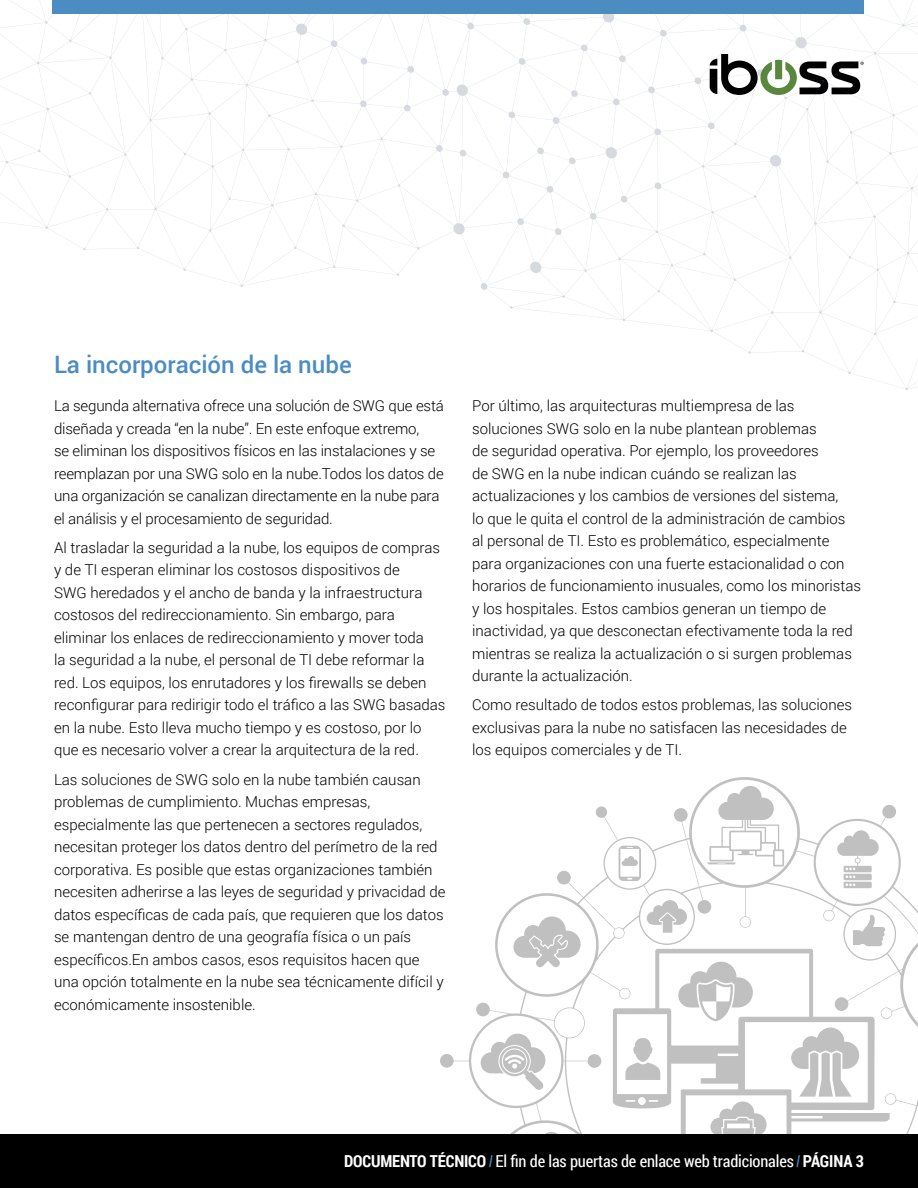
<style>
.page{position:relative;width:918px;height:1188px;background:#fff}
.page>*{position:absolute;margin:0;border:0;box-sizing:border-box;transform-origin:0 0}
.t1{font:500 24px "Roboto";color:#4b8cc3}
.t2{font:16.5px "Roboto Condensed";letter-spacing:-.01em;color:#fff}
.t3{font:300 15px/22.5px "Roboto";color:#000}
.s1{font-weight:700}
.s2{font-family:"DIN Condensed";font-weight:700;color:#4b8cc3}
</style>
<div class="page">
<div style="left:0;top:1134px;width:918px;height:54px;background:#000"></div>
<svg style="left:440px;top:777px;width:478px;height:357px"></svg>
<svg style="left:708px;top:786px;width:76px;height:81px"></svg>
<svg style="left:619px;top:846px;width:22px;height:35px"></svg>
<svg style="left:853px;top:915px;width:32px;height:31px"></svg>
<svg style="left:647px;top:900px;width:40px;height:33px"></svg>
<svg style="left:837px;top:830px;width:42px;height:58px"></svg>
<svg style="left:515px;top:1132px;width:67px;height:2px"></svg>
<svg style="left:513px;top:916px;width:68px;height:52px"></svg>
<svg style="left:481px;top:1034px;width:64px;height:56px"></svg>
<svg style="left:613px;top:949px;width:277px;height:185px"></svg>
<svg style="left:0;top:0;width:918px;height:390px"></svg>
<div style="left:53px;top:0;width:811px;height:14px;background:#4b8cc3"></div>
<h1 class="t1" style="left:54px;top:347px;width:299px">La incorporación de la nube</h1>
<p class="t3" style="left:54px;top:394px;width:391px">La segunda alternativa ofrece una solución de SWG que está diseñada y creada “en la nube”. En este enfoque extremo,<br>se eliminan los dispositivos físicos en las instalaciones y se reemplazan por una SWG solo en la nube.Todos los datos de una organización se canalizan directamente en la nube para el análisis y el procesamiento de seguridad.</p>
<p class="t3" style="left:54px;top:536px;width:393px">Al trasladar la seguridad a la nube, los equipos de compras y de TI esperan eliminar los costosos dispositivos de<br>SWG heredados y el ancho de banda y la infraestructura costosos del redireccionamiento. Sin embargo, para eliminar los enlaces de redireccionamiento y mover toda<br>la seguridad a la nube, el personal de TI debe reformar la red. Los equipos, los enrutadores y los firewalls se deben reconfigurar para redirigir todo el tráfico a las SWG basadas en la nube. Esto lleva mucho tiempo y es costoso, por lo que es necesario volver a crear la arquitectura de la red.</p>
<p class="t3" style="left:54px;top:767px;width:393px">Las soluciones de SWG solo en la nube también causan problemas de cumplimiento. Muchas empresas, especialmente las que pertenecen a sectores regulados, necesitan proteger los datos dentro del perímetro de la red corporativa. Es posible que estas organizaciones también necesiten adherirse a las leyes de seguridad y privacidad de datos específicas de cada país, que requieren que los datos se mantengan dentro de una geografía física o un país específicos.En ambos casos, esos requisitos hacen que una opción totalmente en la nube sea técnicamente difícil y económicamente insostenible.</p>
<p class="t3" style="left:472px;top:394px;width:391px">Por último, las arquitecturas multiempresa de las soluciones SWG solo en la nube plantean problemas<br>de seguridad operativa. Por ejemplo, los proveedores<br>de SWG en la nube indican cuándo se realizan las actualizaciones y los cambios de versiones del sistema,<br>lo que le quita el control de la administración de cambios<br>al personal de TI. Esto es problemático, especialmente para organizaciones con una fuerte estacionalidad o con horarios de funcionamiento inusuales, como los minoristas y los hospitales. Estos cambios generan un tiempo de inactividad, ya que desconectan efectivamente toda la red mientras se realiza la actualización o si surgen problemas durante la actualización.</p>
<p class="t3" style="left:472px;top:693px;width:381px">Como resultado de todos estos problemas, las soluciones exclusivas para la nube no satisfacen las necesidades de los equipos comerciales y de TI.</p>
<p class="t2" style="left:344px;top:1150px;width:521px"><span class="s1">DOCUMENTO TÉCNICO</span> <span class="s2">/</span> El fin de las puertas de enlace web tradicionales <span class="s2">/</span> <span class="s1">PÁGINA 3</span></p>
</div>
